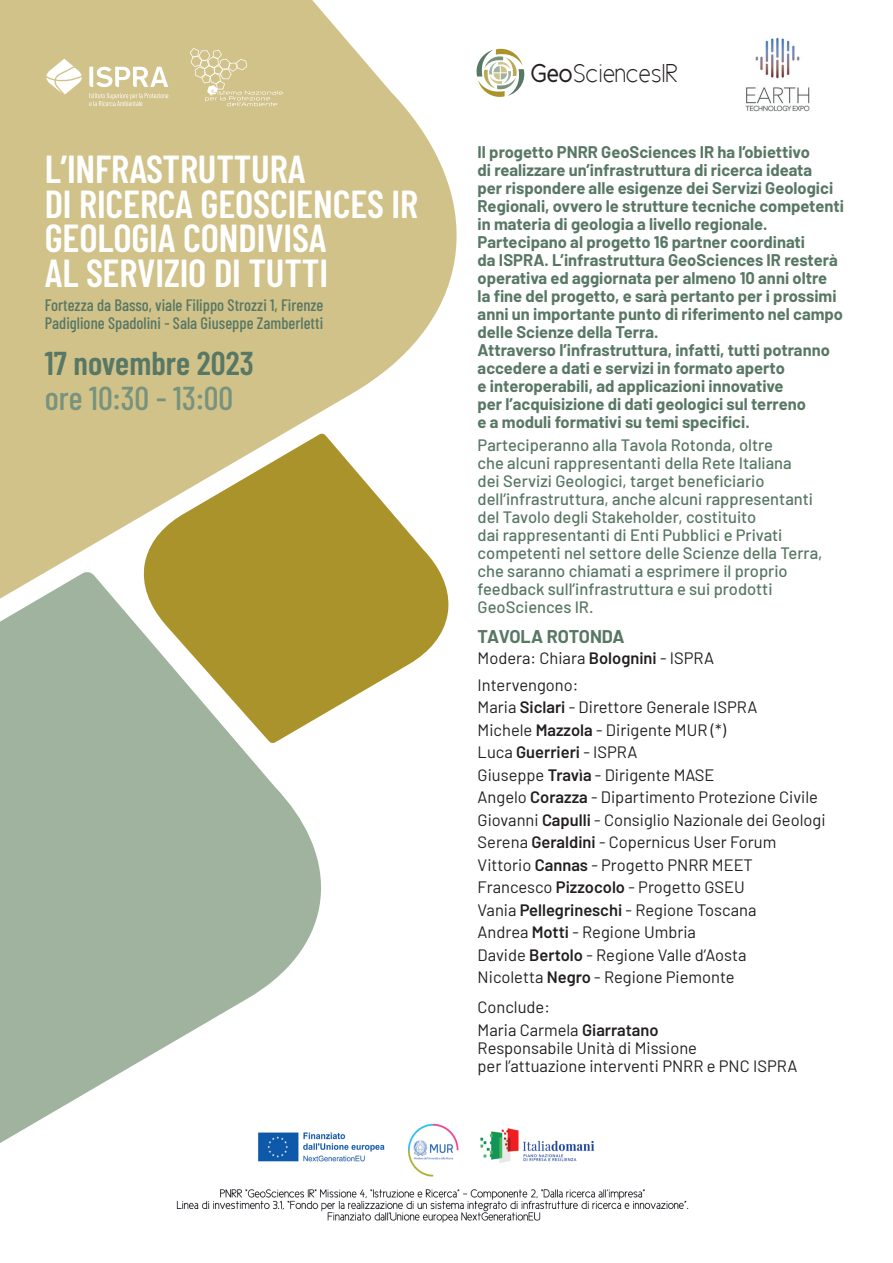
<style>
.page{position:relative;width:893px;height:1263px;background:#fff}
.page>*{position:absolute;margin:0;border:0;box-sizing:border-box;transform-origin:0 0}
.t1{font:600 39px/34.5px "Barlow Condensed";letter-spacing:-.005em;color:#fff}
.t2{font:600 33px "Barlow Condensed";color:#587764}
.t3{font:500 33px "Barlow Condensed";color:#78927e}
.t4{font:26.25px "Cicle Fina";color:#231f20}
.t5{font:700 18px "Barlow";letter-spacing:-.01em;color:#587764}
.t6{font:700 16.5px/18px "Barlow";color:#587764}
.t7{font:16.5px/22.5px "Barlow";color:#231f20}
.t8{font:500 16.5px/18px "Barlow";color:#587764}
.t9{font:500 16.5px/18px "Barlow Condensed";color:#587764}
.s1{font-family:"Cicle Gordita"}
.s2{font-weight:600}
</style>
<div class="page">
<img style="left:176px;top:1123px;width:513px;height:100px">
<img style="left:745px;top:37px;width:65px;height:75px">
<svg style="left:0;top:0;width:457px;height:571px;background:#d6c998"></svg>
<svg style="left:0;top:571px;width:322px;height:573px;fill:#9fb39e"></svg>
<svg style="left:141px;top:433px;width:308px;height:310px;fill:#a9932a"></svg>
<svg style="left:89px;top:67px;width:79px;height:20px"></svg>
<svg style="left:46px;top:59px;width:36px;height:36px"></svg>
<svg style="left:89px;top:93px;width:79px;height:13px"></svg>
<svg style="left:190px;top:48px;width:93px;height:58px;background:#d4c895"></svg>
<svg style="left:477px;top:49px;width:47px;height:48px"></svg>
<h1 class="t1" style="left:45px;top:149px;width:375px">L’INFRASTRUTTURA<br>DI RICERCA GEOSCIENCES IR<br>GEOLOGIA CONDIVISA<br>AL SERVIZIO DI TUTTI</h1>
<p class="t9" style="left:45px;top:294px;width:280px">Fortezza da Basso, viale Filippo Strozzi 1, Firenze<br>Padiglione Spadolini - Sala Giuseppe Zamberletti</p>
<h2 class="t2" style="left:45px;top:340px;width:211px">17 novembre 2023</h2>
<h2 class="t3" style="left:45px;top:374px;width:190px">ore 10:30 - 13:00</h2>
<h3 class="t4" style="left:531px;top:59px;width:148px"><span class="s1">Geo</span>SciencesIR</h3>
<p class="t6" style="left:478px;top:142px;width:368px">Il progetto PNRR GeoSciences IR ha l’obiettivo<br>di realizzare un’infrastruttura di ricerca ideata<br>per rispondere alle esigenze dei Servizi Geologici Regionali, ovvero le strutture tecniche competenti in materia di geologia a livello regionale.<br>Partecipano al progetto 16 partner coordinati<br>da ISPRA. L’infrastruttura GeoSciences IR resterà operativa ed aggiornata per almeno 10 anni oltre la fine del progetto, e sarà pertanto per i prossimi anni un importante punto di riferimento nel campo delle Scienze della Terra.<br>Attraverso l’infrastruttura, infatti, tutti potranno accedere a dati e servizi in formato aperto<br>e interoperabili, ad applicazioni innovative<br>per l’acquisizione di dati geologici sul terreno<br>e a moduli formativi su temi specifici.</p>
<p class="t8" style="left:478px;top:434px;width:346px">Parteciperanno alla Tavola Rotonda, oltre<br>che alcuni rappresentanti della Rete Italiana<br>dei Servizi Geologici, target beneficiario dell’infrastruttura, anche alcuni rappresentanti del Tavolo degli Stakeholder, costituito<br>dai rappresentanti di Enti Pubblici e Privati competenti nel settore delle Scienze della Terra, che saranno chiamati a esprimere il proprio feedback sull’infrastruttura e sui prodotti GeoSciences IR.</p>
<p class="t5" style="left:478px;top:623px;width:148px">TAVOLA ROTONDA</p>
<p class="t7" style="left:478px;top:643px;width:238px;line-height:27px">Modera: Chiara <span class="s2">Bolognini</span> - ISPRA<br>Intervengono:</p>
<p class="t7" style="left:478px;top:694px;width:349px">Maria <span class="s2">Siclari</span> - Direttore Generale ISPRA<br>Michele <span class="s2">Mazzola</span> - Dirigente MUR (*)<br>Luca <span class="s2">Guerrieri</span> - ISPRA<br>Giuseppe <span class="s2">Travìa</span> - Dirigente MASE<br>Angelo <span class="s2">Corazza</span> - Dipartimento Protezione Civile Giovanni <span class="s2">Capulli</span> - Consiglio Nazionale dei Geologi Serena <span class="s2">Geraldini</span> - Copernicus User Forum Vittorio <span class="s2">Cannas</span> - Progetto PNRR MEET Francesco <span class="s2">Pizzocolo</span> - Progetto GSEU<br>Vania <span class="s2">Pellegrineschi</span> - Regione Toscana<br>Andrea <span class="s2">Motti</span> - Regione Umbria<br>Davide <span class="s2">Bertolo</span> - Regione Valle d’Aosta<br>Nicoletta <span class="s2">Negro</span> - Regione Piemonte</p>
<p class="t7" style="left:478px;top:995px;width:182px">Conclude:<br>Maria Carmela <span class="s2">Giarratano</span></p>
<p class="t7" style="left:478px;top:1037px;width:321px;line-height:18px">Responsabile Unità di Missione<br>per l’attuazione interventi PNRR e PNC ISPRA</p>
</div>
